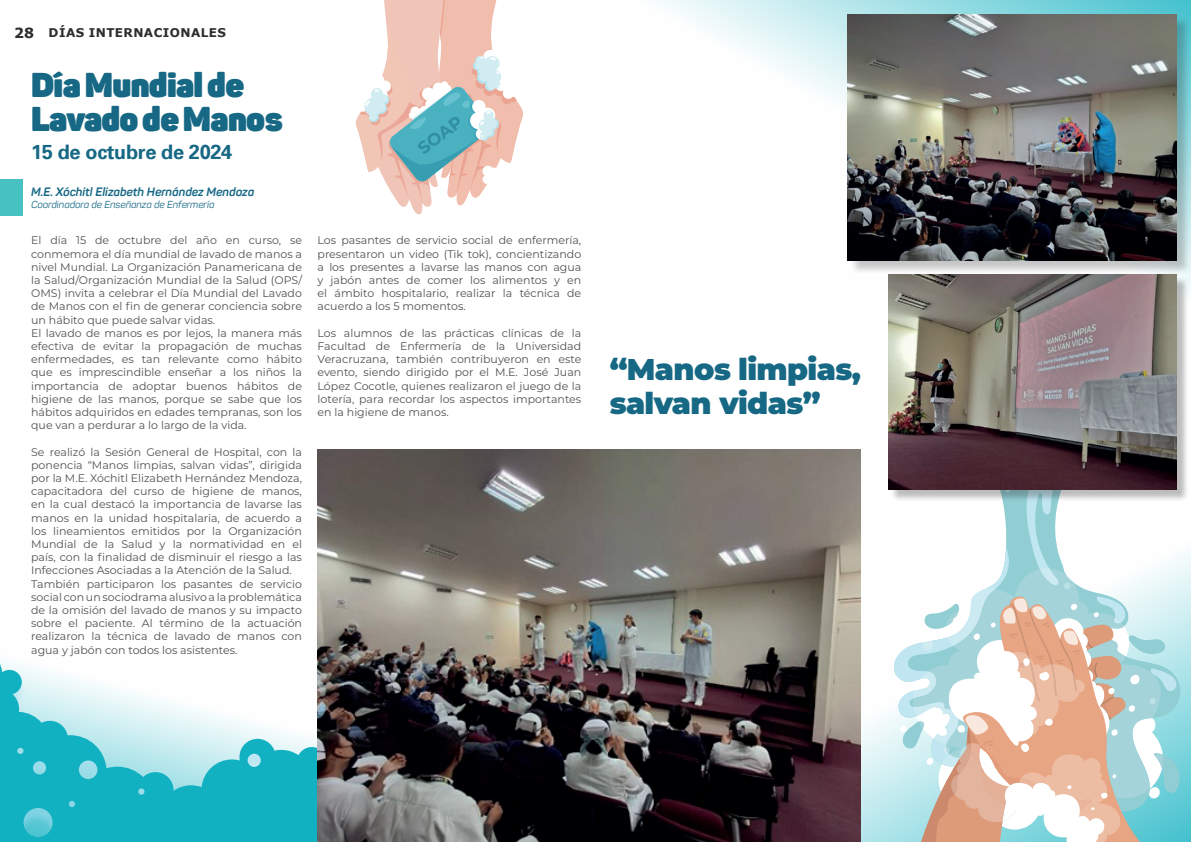
<style>
.page{position:relative;width:1191px;height:842px;background:#fff}
.page>*{position:absolute;margin:0;border:0;box-sizing:border-box;transform-origin:0 0}
.t1{font:900 34px/34px "Panton";letter-spacing:-.02em;color:#166885}
.t2{font:900 30px/34px "Montserrat";letter-spacing:-.02em;color:#166885}
.t3{font:700 20px "Univers";letter-spacing:-.02em;color:#166885}
.t4{font:italic 700 12px "Panton";color:#166885}
.t5{font:700 12px "Verdana";letter-spacing:.035em;color:#2e2c2c}
.t6{font:11px/13.2px "Montserrat";color:#4f5153}
.t7{font:italic 10px "Panton";color:#166885}
.s1{font-size:14px}
</style>
<div class="page">
<svg style="left:659px;top:0;width:532px;height:302px"></svg>
<svg style="left:861px;top:552px;width:330px;height:290px"></svg>
<svg style="left:0;top:661px;width:317px;height:181px"></svg>
<svg style="left:892px;top:502px;width:289px;height:340px"></svg>
<img style="left:317px;top:449px;width:544px;height:393px">
<div style="left:890px;top:276px;width:299px;height:226px;background:#231f20;opacity:.3"></div>
<img style="left:889px;top:275px;width:287px;height:215px">
<div style="left:849px;top:16px;width:342px;height:259px;background:#231f20;opacity:.25"></div>
<img style="left:847px;top:14px;width:329px;height:246px">
<svg style="left:355px;top:0;width:168px;height:215px"></svg>
<div style="left:0;top:179px;width:23px;height:37px;background:#47c1c1"></div>
<p class="t5" style="left:14px;top:24px;width:213px"><span class="s1">28</span> DÍAS INTERNACIONALES</p>
<h1 class="t1" style="left:31px;top:67px;width:253px">Día Mundial de<br>Lavado de Manos</h1>
<h3 class="t3" style="left:31px;top:140px;width:202px">15 de octubre de 2024</h3>
<p class="t4" style="left:31px;top:185px;width:224px">M.E. Xóchitl Elizabeth Hernández Mendoza</p>
<p class="t7" style="left:31px;top:199px;width:185px">Coordinadora de Enseñanza de Enfermería</p>
<p class="t6" style="left:31px;top:233px;width:272px">El día 15 de octubre del año en curso, se conmemora el día mundial de lavado de manos a nivel Mundial. La Organización Panamericana de la Salud/Organización Mundial de la Salud (OPS/ OMS) invita a celebrar el Día Mundial del Lavado de Manos con el fin de generar conciencia sobre un hábito que puede salvar vidas.<br>El lavado de manos es por lejos, la manera más efectiva de evitar la propagación de muchas enfermedades, es tan relevante como hábito que es imprescindible enseñar a los niños la importancia de adoptar buenos hábitos de higiene de las manos, porque se sabe que los hábitos adquiridos en edades tempranas, son los que van a perdurar a lo largo de la vida.</p>
<p class="t6" style="left:31px;top:445px;width:272px">Se realizó la Sesión General de Hospital, con la ponencia “Manos limpias, salvan vidas”, dirigida por la M.E. Xóchitl Elizabeth Hernández Mendoza, capacitadora del curso de higiene de manos, en la cual destacó la importancia de lavarse las manos en la unidad hospitalaria, de acuerdo a los lineamientos emitidos por la Organización Mundial de la Salud y la normatividad en el país, con la finalidad de disminuir el riesgo a las Infecciones Asociadas a la Atención de la Salud.<br>También participaron los pasantes de servicio social con un sociodrama alusivo a la problemática de la omisión del lavado de manos y su impacto sobre el paciente. Al término de la actuación realizaron la técnica de lavado de manos con agua y jabón con todos los asistentes.</p>
<p class="t6" style="left:317px;top:233px;width:265px;text-align:justify">Los pasantes de servicio social de enfermería, presentaron un video (Tik tok), concientizando a los presentes a lavarse las manos con agua y jabón antes de comer los alimentos y en el ámbito hospitalario, realizar la técnica de acuerdo a los 5 momentos.</p>
<p class="t6" style="left:317px;top:326px;width:265px;text-align:justify">Los alumnos de las prácticas clínicas de la Facultad de Enfermería de la Universidad Veracruzana, también contribuyeron en este evento, siendo dirigido por el M.E. José Juan López Cocotle, quienes realizaron el juego de la lotería, para recordar los aspectos importantes en la higiene de manos.</p>
<h2 class="t2" style="left:609px;top:350px;width:253px">“Manos limpias, salvan vidas”</h2>
</div>
